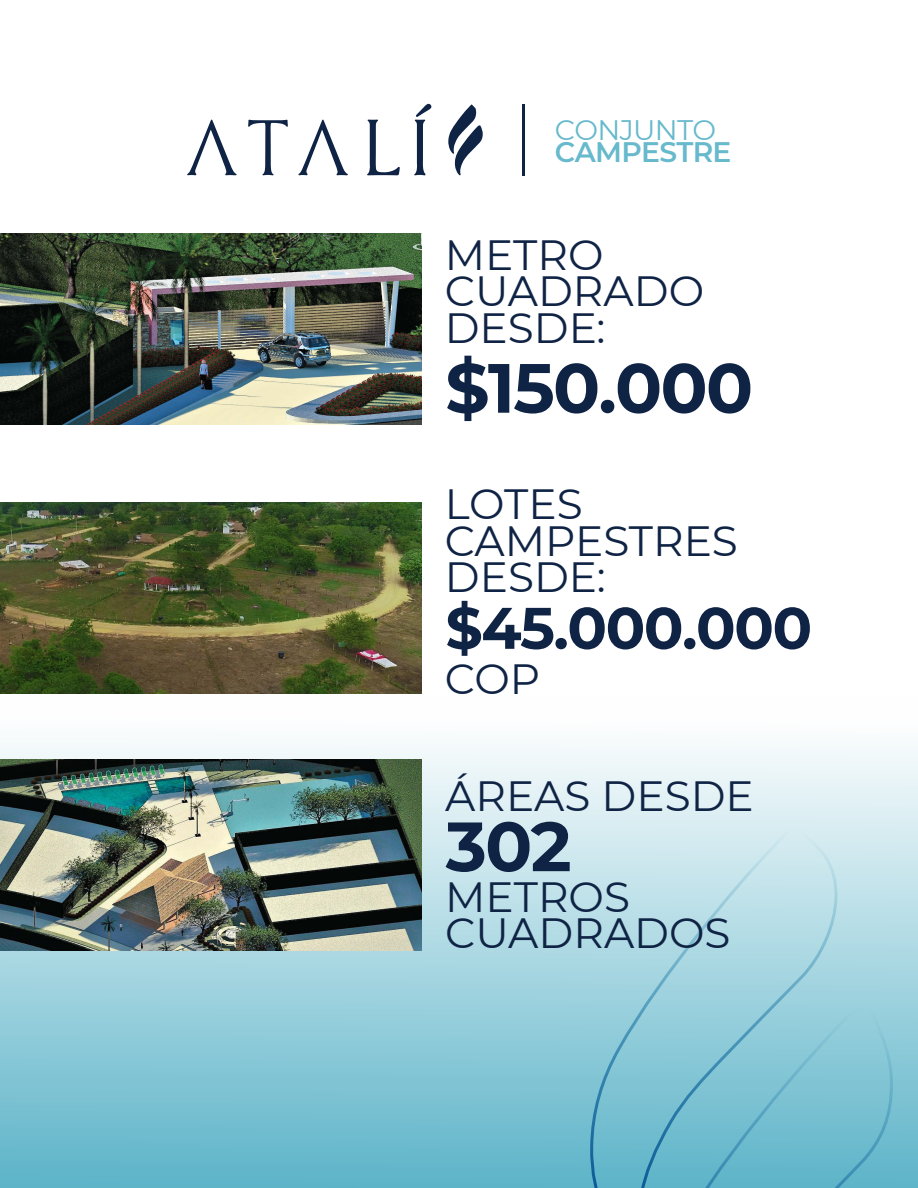
<style>
.page{position:relative;width:918px;height:1188px;background:#fff}
.page>*{position:absolute;margin:0;border:0;box-sizing:border-box;transform-origin:0 0}
.t1{font:700 69.6px "Montserrat";letter-spacing:-.025em;color:#0f2345}
.t2{font:700 58.5px "Montserrat";letter-spacing:-.025em;color:#0f2345}
.t3{font:42.3px/36.2px "Montserrat";color:#0f2345}
.t4{font:600 28.2px "Montserrat";letter-spacing:-.025em;color:#67b9cc}
.t5{font:28.2px "Montserrat";letter-spacing:-.025em;color:#67b9cc}
</style>
<div class="page">
<div style="left:0;top:695px;width:918px;height:493px;background:linear-gradient(to bottom,#fff,#5cb3c8)"></div>
<svg style="left:839px;top:1003px;width:54px;height:185px;background:#7bc1d2"></svg>
<svg style="left:590px;top:825px;width:249px;height:363px;background:#98cedc"></svg>
<img style="left:0;top:233px;width:421px;height:191px">
<img style="left:0;top:502px;width:421px;height:191px">
<img style="left:0;top:759px;width:421px;height:191px">
<svg style="left:187px;top:120px;width:50px;height:55px"></svg>
<svg style="left:298px;top:120px;width:50px;height:55px"></svg>
<svg style="left:448px;top:104px;width:35px;height:72px"></svg>
<svg style="left:367px;top:120px;width:33px;height:55px"></svg>
<svg style="left:248px;top:120px;width:40px;height:55px"></svg>
<svg style="left:414px;top:103px;width:17px;height:72px"></svg>
<hr style="left:522px;top:104px;width:3px;height:71px;background:#0f2345">
<p class="t5" style="left:555px;top:110px;width:163px">CONJUNTO</p>
<p class="t4" style="left:555px;top:132px;width:178px">CAMPESTRE</p>
<p class="t3" style="left:445px;top:236px;width:261px">METRO<br>CUADRADO<br>DESDE:</p>
<h1 class="t1" style="left:445px;top:338px;width:309px">$150.000</h1>
<p class="t3" style="left:445px;top:485px;width:294px">LOTES<br>CAMPESTRES<br>DESDE:</p>
<h2 class="t2" style="left:445px;top:586px;width:368px">$45.000.000</h2>
<p class="t3" style="left:445px;top:660px;width:97px">COP</p>
<p class="t3" style="left:445px;top:776px;width:310px">ÁREAS DESDE</p>
<h1 class="t1" style="left:446px;top:796px;width:127px">302</h1>
<p class="t3" style="left:445px;top:877px;width:287px">METROS<br>CUADRADOS</p>
</div>
